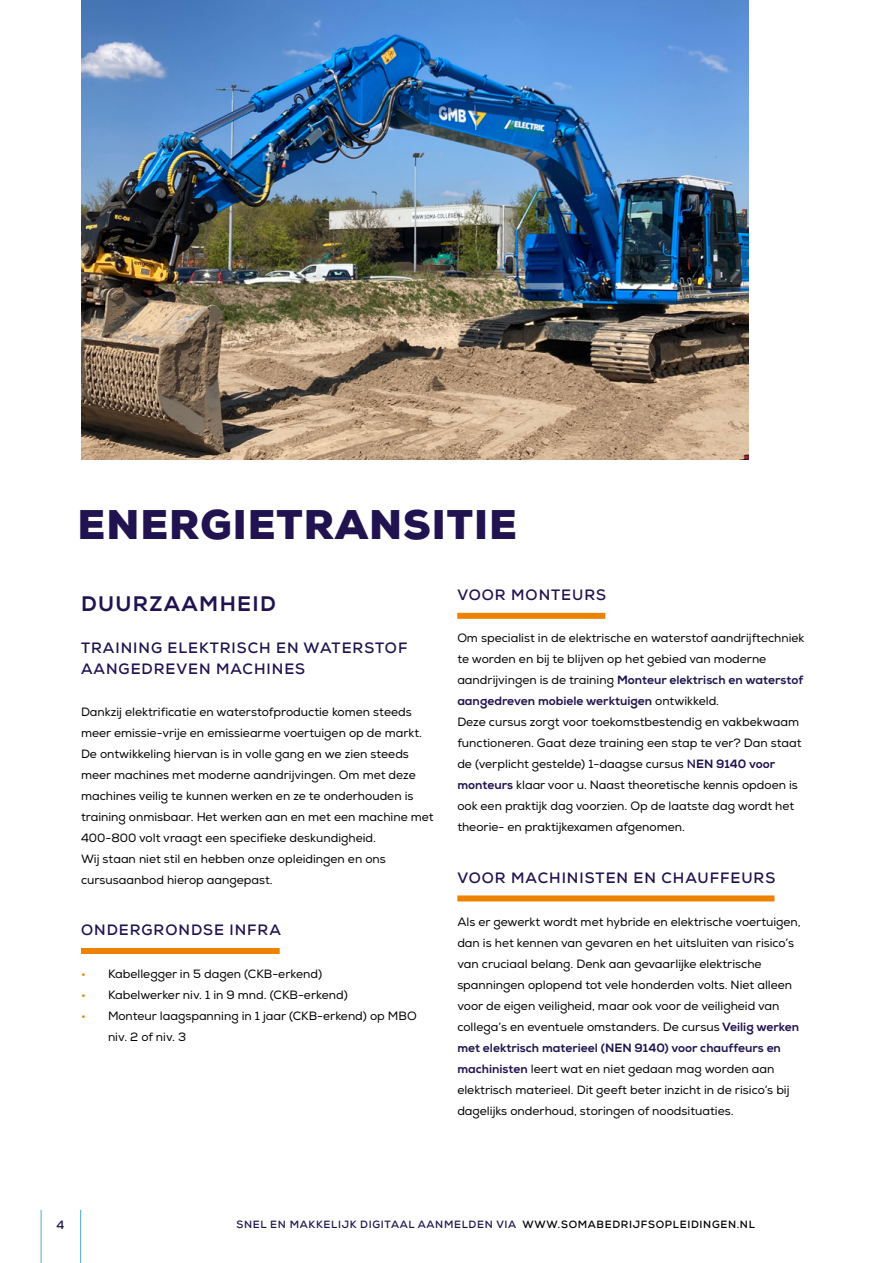
<style>
.page{position:relative;width:893px;height:1263px;background:#fff}
.page>*{position:absolute;margin:0;border:0;box-sizing:border-box;transform-origin:0 0}
.t1{font:900 41.4px "Nexa";letter-spacing:.025em;color:#201350}
.t2{font:800 21px "Nexa";letter-spacing:.065em;color:#201350}
.t3{font:700 15px/21px "Nexa";letter-spacing:.065em;color:#201350}
.t4{font:12px/21px "Nexa";color:#000}
.t5{font:700 12px "Nexa";color:#201350}
.t6{font:700 10.5px "Nexa";letter-spacing:.065em;color:#201350}
.s1{color:#ed8100}
.s2{font-weight:800;color:#201350}
.s3{font-weight:700;color:#201350}
.s4{color:#000}
</style>
<div class="page">
<svg style="left:41px;top:1209px;width:40px;height:54px"></svg>
<div style="left:81px;top:948px;width:199px;height:6px;background:#ed8100"></div>
<div style="left:457px;top:613px;width:148px;height:6px;background:#ed8100"></div>
<div style="left:457px;top:895px;width:317px;height:6px;background:#ed8100"></div>
<img style="left:81px;top:0;width:667px;height:459px">
<h1 class="t1" style="left:78px;top:498px;width:441px">ENERGIETRANSITIE</h1>
<h2 class="t2" style="left:81px;top:590px;width:196px">DUURZAAMHEID</h2>
<p class="t3" style="left:81px;top:637px;width:328px">TRAINING ELEKTRISCH EN WATERSTOF<br>AANGEDREVEN MACHINES</p>
<p class="t4" style="left:81px;top:701px;width:354px">Dankzij elektrificatie en waterstofproductie komen steeds meer emissie-vrije en emissiearme voertuigen op de markt.<br>De ontwikkeling hiervan is in volle gang en we zien steeds meer machines met moderne aandrijvingen. Om met deze machines veilig te kunnen werken en ze te onderhouden is training onmisbaar. Het werken aan en met een machine met 400-800 volt vraagt een specifieke deskundigheid.<br>Wij staan niet stil en hebben onze opleidingen en ons cursusaanbod hierop aangepast.</p>
<p class="t3" style="left:81px;top:919px;width:201px">ONDERGRONDSE INFRA</p>
<p class="t4" style="left:81px;top:964px;width:243px"><span class="s1">•</span> Kabellegger in 5 dagen (CKB-erkend)</p>
<p class="t4" style="left:81px;top:985px;width:268px"><span class="s1">•</span> Kabelwerker niv. 1 in 9 mnd. (CKB-erkend)</p>
<p class="t4" style="left:108px;top:1006px;width:310px;text-indent:-27px"><span class="s1">•</span> Monteur laagspanning in 1 jaar (CKB-erkend) op MBO niv. 2 of niv. 3</p>
<p class="t3" style="left:457px;top:584px;width:150px">VOOR MONTEURS</p>
<p class="t4" style="left:457px;top:628px;width:349px">Om specialist in de elektrische en waterstof aandrijftechniek te worden en bij te blijven op het gebied van moderne aandrijvingen is de training <span class="s2">Monteur elektrisch en waterstof aangedreven mobiele werktuigen</span> ontwikkeld.<br>Deze cursus zorgt voor toekomstbestendig en vakbekwaam functioneren. Gaat deze training een stap te ver? Dan staat de (verplicht gestelde) 1-daagse cursus <span class="s3">N</span><span class="s2">EN 9140 voor monteurs</span> klaar voor u. Naast theoretische kennis opdoen is ook een praktijk dag voorzien. Op de laatste dag wordt het theorie- en praktijkexamen afgenomen.</p>
<p class="t3" style="left:457px;top:867px;width:319px">VOOR MACHINISTEN EN CHAUFFEURS</p>
<p class="t4" style="left:457px;top:911px;width:345px">Als er gewerkt wordt met hybride en elektrische voertuigen, dan is het kennen van gevaren en het uitsluiten van risico’s van cruciaal belang. Denk aan gevaarlijke elektrische spanningen oplopend tot vele honderden volts. Niet alleen voor de eigen veiligheid, maar ook voor de veiligheid van collega’s en eventuele omstanders. De cursus <span class="s2">Veilig werken met elektrisch materieel (NEN 9140) voor chauffeurs en machinisten</span> leert wat en niet gedaan mag worden aan elektrisch materieel. Dit geeft beter inzicht in de risico’s bij dagelijks onderhoud, storingen of noodsituaties.</p>
<p class="t5" style="left:57px;top:1217px;width:9px">4</p>
<p class="t6" style="left:237px;top:1217px;width:520px">SNEL EN MAKKELIJK DIGITAAL AANMELDEN VIA <span class="s4">WWW.SOMABEDRIJFSOPLEIDINGEN.NL</span></p>
</div>
